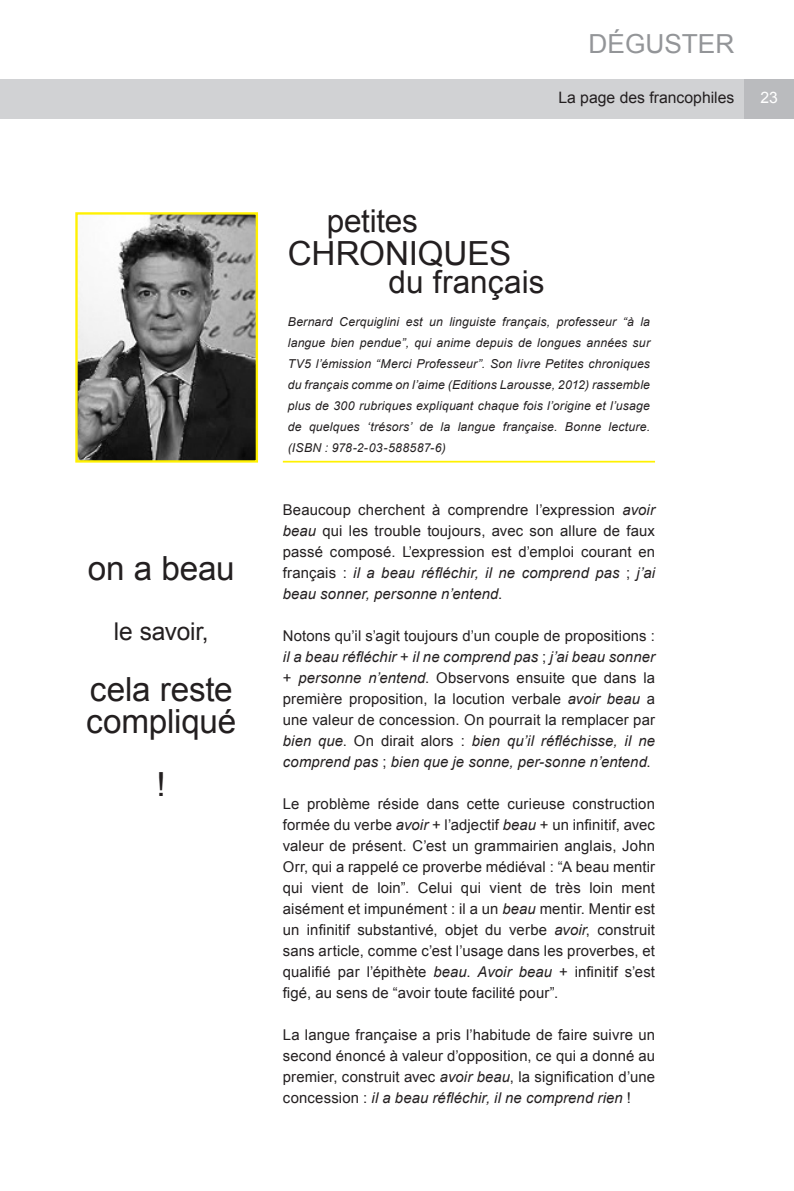
<style>
.page{position:relative;width:794px;height:1191px;background:#fff}
.page>*{position:absolute;margin:0;border:0;box-sizing:border-box;transform-origin:0 0}
.GAZETTE_Texte{font:33.25px/31.5px "Arial";letter-spacing:-.005em;color:#231f20}
.GAZETTE_Texte-2{font:31.5px "Arial";color:#231f20}
.HAUT_DE_PAGE_Titre{font:26.25px "Arial";color:#939598}
.GAZETTE_Texte-3{font:24.5px "Arial";letter-spacing:-.005em;color:#231f20}
.HAUT_DE_PAGE_Sous-ti{font:15.75px "Arial";color:#231f20}
.HAUT_DE_PAGE_Numéro{font:15.75px "Arial";color:#fff}
.DICO_franco-biblique{font:14.88px/21px "Arial";letter-spacing:.01em;color:#231f20;text-align:justify}
.DICO_franco-biblique-2{font:italic 12.25px/21px "Arial";letter-spacing:.015em;color:#231f20;text-align:justify}
.s1{font-style:italic}
</style>
<div class="page">
<div style="left:0;top:79px;width:794px;height:40px;background:#d1d2d4"></div>
<div style="left:744px;top:79px;width:50px;height:40px;background:#babbbe"></div>
<img style="left:78px;top:215px;width:177px;height:244px">
<div style="left:75px;top:212px;width:183px;height:250px;border:2px solid #fff101"></div>
<hr style="left:283px;top:461px;width:372px;height:1px;background:#fff101">
<p class="GAZETTE_Texte" style="left:88px;top:553px;width:148px">on a beau</p>
<p class="GAZETTE_Texte-3" style="left:114px;top:615px;width:96px">le savoir,</p>
<p class="GAZETTE_Texte" style="left:86px;top:674px;width:152px">cela reste compliqué</p>
<p class="GAZETTE_Texte" style="left:157px;top:768px;width:11px">!</p>
<p class="HAUT_DE_PAGE_Titre" style="left:588px;top:26px;width:147px">DÉGUSTER</p>
<p class="HAUT_DE_PAGE_Sous-ti" style="left:558px;top:87px;width:177px">La page des francophiles</p>
<p class="HAUT_DE_PAGE_Numéro" style="left:760px;top:87px;width:19px">23</p>
<p class="GAZETTE_Texte-2" style="left:327px;top:200px;width:93px">petites</p>
<p class="GAZETTE_Texte" style="left:288px;top:238px;width:225px">CHRONIQUES</p>
<p class="GAZETTE_Texte-2" style="left:388px;top:261px;width:157px">du français</p>
<p class="DICO_franco-biblique-2" style="left:288px;top:311px;width:364px">Bernard Cerquiglini est un linguiste français, professeur “à la langue bien pendue”, qui anime depuis de longues années sur TV5 l’émission “Merci Professeur”. Son livre Petites chroniques du français comme on l’aime (Editions Larousse, 2012) rassemble plus de 300 rubriques expliquant chaque fois l’origine et l’usage de quelques ‘trésors’ de la langue française. Bonne lecture. (ISBN : 978-2-03-588587-6)</p>
<p class="DICO_franco-biblique" style="left:283px;top:499px;width:374px">Beaucoup cherchent à comprendre l’expression <span class="s1">avoir beau</span> qui les trouble toujours, avec son allure de faux passé composé. L’expression est d’emploi courant en français : <span class="s1">il a beau réfléchir, il ne comprend pas</span> ; <span class="s1">j’ai beau sonner, personne n’entend</span>.</p>
<p class="DICO_franco-biblique" style="left:283px;top:625px;width:374px">Notons qu’il s’agit toujours d’un couple de propositions : <span class="s1">il a beau réfléchir</span> + <span class="s1">il ne comprend pas</span> ; <span class="s1">j’ai beau sonner </span>+ <span class="s1">personne n’entend</span>. Observons ensuite que dans la première proposition, la locution verbale <span class="s1">avoir beau</span> a une valeur de concession. On pourrait la remplacer par <span class="s1">bien que</span>. On dirait alors : <span class="s1">bien qu’il réfléchisse, il ne comprend pas</span> ; <span class="s1">bien que je sonne, per-sonne n’entend</span>.</p>
<p class="DICO_franco-biblique" style="left:283px;top:793px;width:374px">Le problème réside dans cette curieuse construction formée du verbe <span class="s1">avoir</span> + l’adjectif <span class="s1">beau</span> + un infinitif, avec valeur de présent. C’est un grammairien anglais, John Orr, qui a rappelé ce proverbe médiéval : “A beau mentir qui vient de loin”. Celui qui vient de très loin ment aisément et impunément : il a un <span class="s1">beau</span> mentir. Mentir est un infinitif substantivé, objet du verbe <span class="s1">avoir</span>, construit sans article, comme c’est l’usage dans les proverbes, et qualifié par l’épithète <span class="s1">beau</span>. <span class="s1">Avoir beau</span> + infinitif s’est figé, au sens de “avoir toute facilité pour”.</p>
<p class="DICO_franco-biblique" style="left:283px;top:1024px;width:374px">La langue française a pris l’habitude de faire suivre un second énoncé à valeur d’opposition, ce qui a donné au premier, construit avec <span class="s1">avoir beau</span>, la signification d’une concession : <span class="s1">il a beau réfléchir, il ne comprend rien</span> !</p>
</div>
